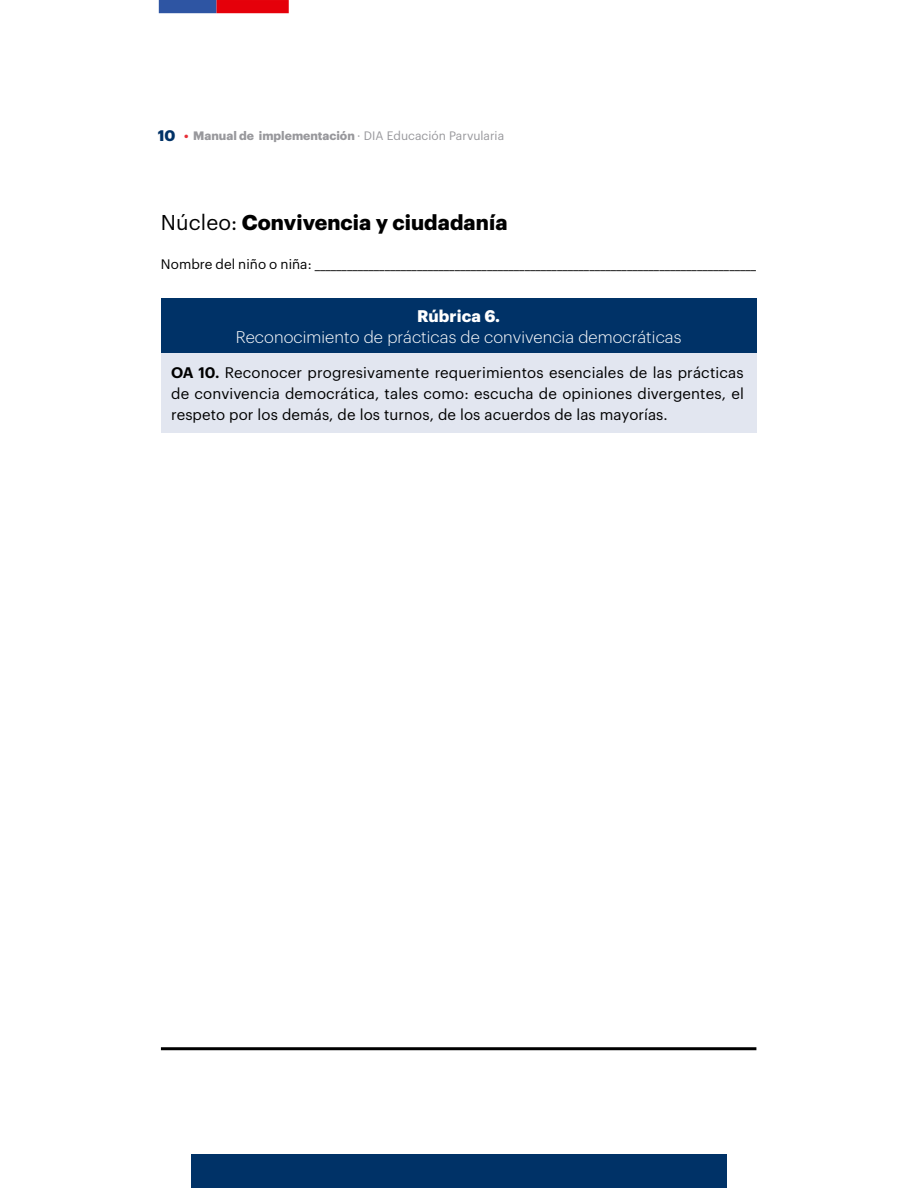
<style>
.page{position:relative;width:918px;height:1188px;background:#fff}
.page>*{position:absolute;margin:0;border:0;box-sizing:border-box;transform-origin:0 0}
.t1{font:700 21px "Graphik";letter-spacing:.005em;color:#000}
.t2{font:300 16.5px "Graphik";letter-spacing:.005em;color:#fff}
.t3{font:700 16.5px "Graphik";letter-spacing:.005em;color:#fff}
.t4{font:15px/21px "Graphik";letter-spacing:.005em;color:#000;text-align:justify}
.t5{font:13.5px "Graphik";letter-spacing:.005em;color:#000}
.t6{font:12px "Graphik";color:#98989c}
.s1{font-weight:700;font-size:15px;color:#003267}
.s2{font-weight:700;color:#e73038}
.s3{font-weight:700}
.s4{font-weight:400}
.s5{font-weight:600}
</style>
<div class="page">
<div style="left:191px;top:1154px;width:536px;height:34px;background:#003267"></div>
<div style="left:159px;top:0;width:58px;height:13px;background:#2e55a3"></div>
<svg style="left:217px;top:0;width:72px;height:13px"></svg>
<div style="left:161px;top:298px;width:595px;height:55px;background:#003267"></div>
<div style="left:161px;top:353px;width:595px;height:79px;background:#e2e6f0"></div>
<hr style="left:161px;top:1047px;width:595px;height:3px;background:#000">
<p class="t6" style="left:158px;top:127px;width:348px"><span class="s1">10</span> <span class="s2">•</span> <span class="s3">Manual de implementación</span> · DIA Educación Parvularia</p>
<h1 class="t1" style="left:161px;top:206px;width:348px"><span class="s4">Núcleo:</span> Convivencia y ciudadanía</h1>
<p class="t5" style="left:161px;top:254px;width:597px">Nombre del niño o niña: __________________________________________________________________________________</p>
<p class="t3" style="left:417px;top:303px;width:84px">Rúbrica 6.</p>
<p class="t2" style="left:236px;top:325px;width:447px">Reconocimiento de prácticas de convivencia democráticas</p>
<p class="t4" style="left:171px;top:361px;width:574px"><span class="s5">OA 10.</span> Reconocer progresivamente requerimientos esenciales de las prácticas de convivencia democrática, tales como: escucha de opiniones divergentes, el respeto por los demás, de los turnos, de los acuerdos de las mayorías.</p>
</div>
